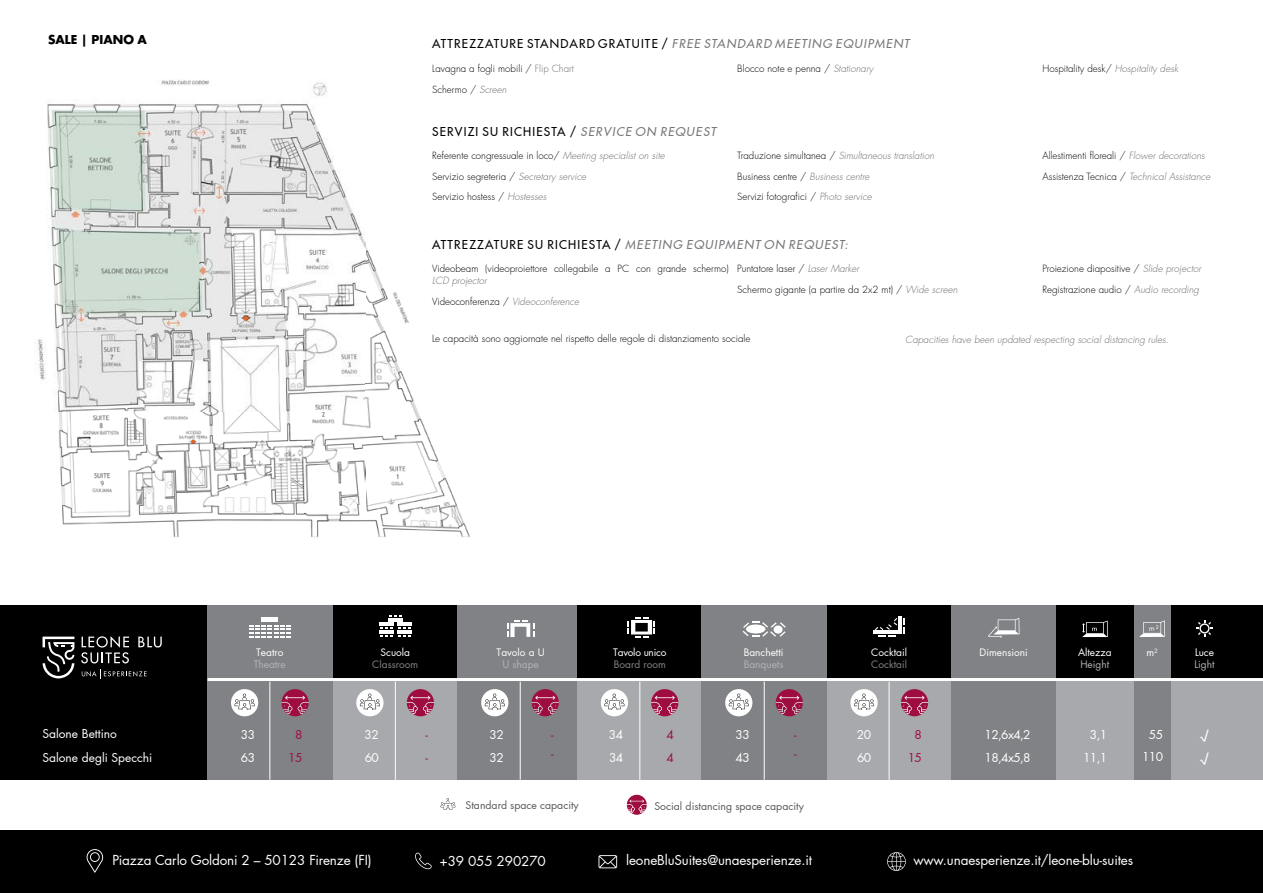
<style>
.page{position:relative;width:1263px;height:893px;background:#fff}
.page>*{position:absolute;margin:0;border:0;box-sizing:border-box;transform-origin:0 0}
.t1{font:13.5px "Futura LT Pro";letter-spacing:-.01em;color:#fff}
.t2{font:500 12px "Futura LT Pro";letter-spacing:.1em;color:#000}
.t3{font:12px/22.5px "Futura LT Pro";color:#fff}
.t4{font:italic 500 12px "Futura LT Pro";letter-spacing:.1em;color:#77787b}
.t5{font:12px/22.5px "Futura LT Pro";letter-spacing:-.05em;color:#fff}
.t6{font:12px/22.5px "Futura LT Pro";color:#9f0d40}
.t7{font:700 12px "Futura LT Pro";color:#000}
.t8{font:12px/22.5px "Futura LT Pro";color:#fff;scale:1.4 1}
.t9{font:10.5px "Futura LT Pro";color:#58595b}
.t10{font:10.2px "Futura LT Pro";color:#fff}
.t11{font:10.2px "Futura LT Pro";color:#b1b4b6}
.t12{font:10.2px "Futura LT Pro";color:#808285}
.t13{font:10.2px "Futura LT Pro";letter-spacing:-.025em;color:#fff}
.t14{font:300 9.75px/20.5px "Futura LT Pro";color:#000}
.t15{font:italic 300 9.75px/20.5px "Futura LT Pro";color:#6d6e71}
.s1{font-style:italic;color:#77787b}
.s2{color:#6d6e71}
.s3{font-style:italic;color:#6d6e71}
.s4{font-style:normal;color:#000}
</style>
<div class="page">
<img style="left:38px;top:79px;width:432px;height:459px">
<div style="left:0;top:830px;width:1263px;height:63px;background:#000"></div>
<svg style="left:887px;top:852px;width:19px;height:19px"></svg>
<svg style="left:86px;top:849px;width:18px;height:24px"></svg>
<svg style="left:415px;top:853px;width:17px;height:16px"></svg>
<svg style="left:598px;top:855px;width:19px;height:13px"></svg>
<div style="left:0;top:680px;width:1263px;height:100px;background:#a7a9ac"></div>
<div style="left:0;top:605px;width:1263px;height:76px;background:#000"></div>
<div style="left:0;top:679px;width:208px;height:101px;background:#000"></div>
<div style="left:1134px;top:605px;width:36px;height:175px;background:#808285"></div>
<div style="left:951px;top:605px;width:104px;height:175px;background:#808285"></div>
<div style="left:702px;top:605px;width:125px;height:175px;background:#808285"></div>
<div style="left:458px;top:605px;width:119px;height:175px;background:#808285"></div>
<div style="left:208px;top:605px;width:125px;height:175px;background:#808285"></div>
<hr style="left:262px;top:618px;width:16px;height:4px;background:#fff">
<svg style="left:249px;top:625px;width:42px;height:12px"></svg>
<hr style="left:388px;top:618px;width:15px;height:3px;background:#fff">
<svg style="left:389px;top:615px;width:12px;height:2px"></svg>
<hr style="left:379px;top:623px;width:15px;height:3px;background:#fff">
<hr style="left:397px;top:623px;width:14px;height:3px;background:#fff">
<svg style="left:381px;top:627px;width:30px;height:2px"></svg>
<hr style="left:379px;top:630px;width:15px;height:4px;background:#fff">
<hr style="left:397px;top:630px;width:14px;height:4px;background:#fff">
<svg style="left:381px;top:635px;width:30px;height:2px"></svg>
<svg style="left:507px;top:621px;width:27px;height:16px"></svg>
<svg style="left:628px;top:618px;width:27px;height:19px"></svg>
<svg style="left:742px;top:622px;width:44px;height:15px"></svg>
<div style="left:746px;top:624px;width:19px;height:9px;background:#fff;border-radius:50%"></div>
<div style="left:774px;top:625px;width:8px;height:9px;background:#fff;border-radius:50%"></div>
<svg style="left:903px;top:618px;width:2px;height:16px"></svg>
<svg style="left:879px;top:636px;width:17px;height:1px"></svg>
<hr style="left:898px;top:616px;width:3px;height:18px;background:#fff">
<hr style="left:873px;top:631px;width:25px;height:3px;background:#fff">
<svg style="left:875px;top:618px;width:22px;height:12px"></svg>
<svg style="left:1082px;top:621px;width:26px;height:16px"></svg>
<svg style="left:988px;top:618px;width:31px;height:20px"></svg>
<svg style="left:1139px;top:620px;width:26px;height:17px"></svg>
<svg style="left:1196px;top:620px;width:17px;height:17px"></svg>
<hr style="left:270px;top:682px;width:1px;height:98px;background:#fff">
<hr style="left:520px;top:682px;width:1px;height:98px;background:#fff">
<hr style="left:395px;top:682px;width:1px;height:98px;background:#fff">
<hr style="left:640px;top:682px;width:1px;height:98px;background:#fff">
<hr style="left:764px;top:682px;width:1px;height:98px;background:#fff">
<hr style="left:889px;top:682px;width:1px;height:98px;background:#fff">
<hr style="left:208px;top:678px;width:1055px;height:3px;background:#fff">
<div style="left:231px;top:689px;width:27px;height:27px;background:#fff;border-radius:50%"></div>
<svg style="left:235px;top:694px;width:20px;height:16px"></svg>
<div style="left:356px;top:689px;width:27px;height:27px;background:#fff;border-radius:50%"></div>
<svg style="left:360px;top:694px;width:20px;height:16px"></svg>
<div style="left:481px;top:689px;width:27px;height:27px;background:#fff;border-radius:50%"></div>
<svg style="left:485px;top:694px;width:20px;height:16px"></svg>
<div style="left:601px;top:689px;width:27px;height:27px;background:#fff;border-radius:50%"></div>
<svg style="left:604px;top:694px;width:20px;height:16px"></svg>
<div style="left:725px;top:689px;width:27px;height:27px;background:#fff;border-radius:50%"></div>
<svg style="left:729px;top:694px;width:20px;height:16px"></svg>
<div style="left:850px;top:689px;width:28px;height:27px;background:#fff;border-radius:50%"></div>
<svg style="left:854px;top:694px;width:20px;height:16px"></svg>
<svg style="left:281px;top:689px;width:28px;height:27px"></svg>
<svg style="left:407px;top:689px;width:27px;height:27px"></svg>
<svg style="left:532px;top:689px;width:27px;height:27px"></svg>
<svg style="left:651px;top:689px;width:27px;height:27px"></svg>
<svg style="left:776px;top:689px;width:27px;height:27px"></svg>
<svg style="left:901px;top:689px;width:27px;height:27px"></svg>
<svg style="left:627px;top:795px;width:20px;height:20px"></svg>
<svg style="left:441px;top:798px;width:14px;height:12px"></svg>
<svg style="left:138px;top:637px;width:24px;height:10px"></svg>
<svg style="left:81px;top:636px;width:48px;height:27px"></svg>
<svg style="left:82px;top:669px;width:65px;height:9px"></svg>
<svg style="left:43px;top:637px;width:31px;height:41px"></svg>
<p class="t7" style="left:48px;top:30px;width:100px">SALE | PIANO A</p>
<p class="t2" style="left:432px;top:35px;width:479px">ATTREZZATURE STANDARD GRATUITE / <span class="s1">FREE STANDARD MEETING EQUIPMENT</span></p>
<p class="t14" style="left:432px;top:58px;width:143px">Lavagna a fogli mobili / <span class="s2">Flip Chart<br></span>Schermo / <span class="s3">Screen</span></p>
<p class="t14" style="left:737px;top:58px;width:138px">Blocco note e penna / <span class="s3">Stationary</span></p>
<p class="t14" style="left:1042px;top:58px;width:137px">Hospitality desk/ <span class="s3">Hospitality desk</span></p>
<p class="t2" style="left:432px;top:123px;width:285px">SERVIZI SU RICHIESTA / <span class="s1">SERVICE ON REQUEST</span></p>
<p class="t14" style="left:432px;top:146px;width:234px">Referente congressuale in loco/ <span class="s3">Meeting specialist on site<br></span>Servizio segreteria / <span class="s3">Secretary service<br></span>Servizio hostess / <span class="s3">Hostesses</span></p>
<p class="t14" style="left:737px;top:146px;width:198px">Traduzione simultanea / <span class="s3">Simultaneous translation<br></span>Business centre / <span class="s3">Business centre<br></span>Servizi fotografici / <span class="s3">Photo service</span></p>
<p class="t14" style="left:1042px;top:146px;width:169px">Allestimenti floreali / <span class="s3">Flower decorations<br></span>Assistenza Tecnica / <span class="s3">Technical Assistance</span></p>
<p class="t4" style="left:432px;top:235px;width:417px"><span class="s4">ATTREZZATURE SU RICHIESTA /</span> MEETING EQUIPMENT ON REQUEST:</p>
<p class="t14" style="left:432px;top:259px;width:298px">Videobeam (videoproiettore collegabile a PC con grande schermo)</p>
<p class="t15" style="left:432px;top:271px;width:148px">LCD projector<br><span class="s4">Videoconferenza /</span> Videoconference</p>
<p class="t14" style="left:737px;top:259px;width:222px">Puntatore laser / <span class="s3">Laser Marker<br></span>Schermo gigante (a partire da 2x2 mt) / <span class="s3">Wide screen</span></p>
<p class="t14" style="left:1042px;top:259px;width:160px">Proiezione diapositive / <span class="s3">Slide projector<br></span>Registrazione audio / <span class="s3">Audio recording</span></p>
<p class="t14" style="left:432px;top:328px;width:320px">Le capacità sono aggiornate nel rispetto delle regole di distanziamento sociale</p>
<p class="t15" style="left:905px;top:329px;width:265px">Capacities have been updated respecting social distancing rules.</p>
<p class="t10" style="left:256px;top:645px;width:29px">Teatro</p>
<p class="t11" style="left:254px;top:657px;width:34px">Theatre</p>
<p class="t10" style="left:381px;top:645px;width:31px">Scuola</p>
<p class="t12" style="left:372px;top:657px;width:48px">Classroom</p>
<p class="t10" style="left:497px;top:645px;width:50px">Tavolo a U</p>
<p class="t11" style="left:502px;top:657px;width:38px">U shape</p>
<p class="t13" style="left:613px;top:645px;width:55px">Tavolo unico</p>
<p class="t12" style="left:614px;top:657px;width:54px">Board room</p>
<p class="t10" style="left:744px;top:645px;width:41px">Banchetti</p>
<p class="t11" style="left:744px;top:657px;width:41px">Banquets</p>
<p class="t10" style="left:871px;top:645px;width:37px">Cocktail</p>
<p class="t12" style="left:871px;top:657px;width:37px">Cocktail</p>
<p class="t10" style="left:979px;top:645px;width:50px">Dimensioni</p>
<p class="t10" style="left:1078px;top:645px;width:35px">Altezza</p>
<p class="t11" style="left:1080px;top:657px;width:30px">Height</p>
<p class="t10" style="left:1146px;top:645px;width:13px">m<sup>2</sup></p>
<p class="t10" style="left:1195px;top:645px;width:21px">Luce</p>
<p class="t11" style="left:1194px;top:657px;width:22px">Light</p>
<p class="t3" style="left:43px;top:722px;width:111px;line-height:24px">Salone Bettino<br>Salone degli Specchi</p>
<p class="t5" style="left:984px;top:723px;width:48px">12,6x4,2<br>18,4x5,8</p>
<p class="t3" style="left:1083px;top:723px;width:26px;text-align:center">3,1<br>11,1</p>
<p class="t8" style="left:1200px;top:723px;width:8px">√ √</p>
<p class="t3" style="left:609px;top:723px;width:16px">34<br>34</p>
<p class="t3" style="left:736px;top:723px;width:16px">33<br>43</p>
<p class="t3" style="left:857px;top:723px;width:16px">20<br>60</p>
<p class="t6" style="left:666px;top:723px;width:9px">4<br>4</p>
<p class="t6" style="left:794px;top:725px;width:4px;line-height:18.5px">- -</p>
<p class="t3" style="left:1142px;top:723px;width:22px;text-align:center">55<br>110</p>
<p class="t3" style="left:241px;top:723px;width:16px">33<br>63</p>
<p class="t3" style="left:489px;top:723px;width:16px">32<br>32</p>
<p class="t6" style="left:288px;top:723px;width:16px;text-align:center">8<br>15</p>
<p class="t6" style="left:425px;top:723px;width:4px">- -</p>
<p class="t3" style="left:364px;top:723px;width:16px">32<br>60</p>
<p class="t6" style="left:551px;top:725px;width:4px;line-height:18.5px">- -</p>
<p class="t6" style="left:908px;top:723px;width:16px;text-align:center">8<br>15</p>
<p class="t9" style="left:466px;top:798px;width:115px">Standard space capacity</p>
<p class="t9" style="left:654px;top:798px;width:151px">Social distancing space capacity</p>
<h1 class="t1" style="left:112px;top:851px;width:261px">Piazza Carlo Goldoni 2 – 50123 Firenze (FI)</h1>
<h1 class="t1" style="left:439px;top:851px;width:108px">+39 055 290270</h1>
<h1 class="t1" style="left:626px;top:851px;width:187px">leoneBluSuites@unaesperienze.it</h1>
<h1 class="t1" style="left:913px;top:851px;width:221px">www.unaesperienze.it/leone-blu-suites</h1>
</div>
